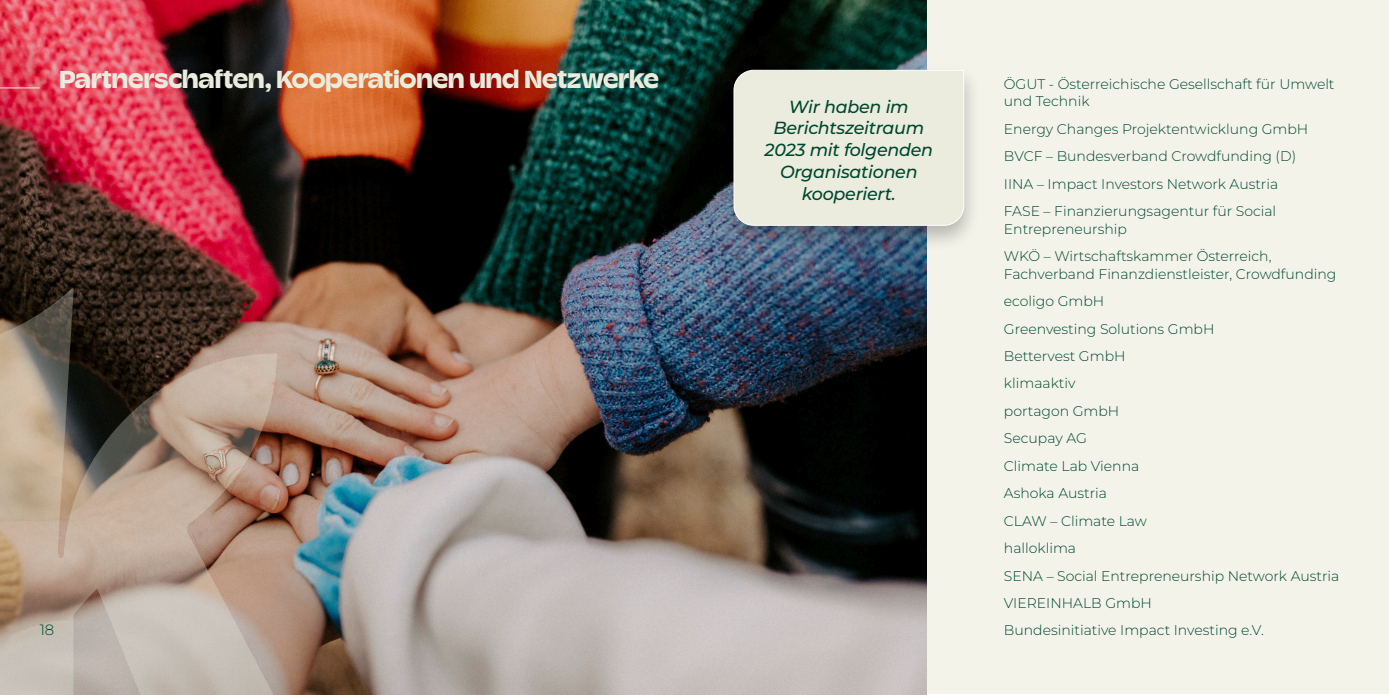
<style>
.page{position:relative;width:1389px;height:695px;background:#fff}
.page>*{position:absolute;margin:0;border:0;box-sizing:border-box;transform-origin:0 0}
._1{font:700 24.5px "Champ";letter-spacing:-.005em;color:#ebecde}
.quote{font:italic 500 17.5px/21.9px "Montserrat";letter-spacing:-.015em;color:#004730;text-align:center}
.t1{font:300 14.88px "Montserrat";color:#004730}
.copy{font:300 14px/17.5px "Montserrat";color:#004730}
</style>
<div class="page">
<div style="left:0;top:1px;width:1389px;height:693px;background:#f3f3ea"></div>
<img style="left:0;top:0;width:926px;height:694px">
<svg style="left:0;top:288px;width:278px;height:406px;background:#9b887a"></svg>
<div style="left:717px;top:63px;width:264px;height:189px;background:#000;opacity:.25"></div>
<div style="left:733px;top:69px;width:232px;height:157px;background:#ebecde"></div>
<hr style="left:0;top:87px;width:40px;height:1px;background:#ebecde">
<p class="_1" style="left:60px;top:64px;width:601px">Partnerschaften, Kooperationen und Netzwerke</p>
<p class="t1" style="left:40px;top:620px;width:16px">18</p>
<p class="quote" style="left:765px;top:95px;width:170px">Wir haben im<br>Berichtszeitraum<br>2023 mit folgenden<br>Organisationen kooperiert.</p>
<p class="copy" style="left:1004px;top:75px;width:332px">ÖGUT - Österreichische Gesellschaft für Umwelt und Technik</p>
<p class="copy" style="left:1004px;top:120px;width:306px">Energy Changes Projektentwicklung GmbH</p>
<p class="copy" style="left:1004px;top:147px;width:294px">BVCF – Bundesverband Crowdfunding (D)</p>
<p class="copy" style="left:1004px;top:174px;width:276px">IINA – Impact Investors Network Austria</p>
<p class="copy" style="left:1004px;top:202px;width:274px">FASE – Finanzierungsagentur für Social<br>Entrepreneurship</p>
<p class="copy" style="left:1004px;top:247px;width:334px">WKÖ – Wirtschaftskammer Österreich,<br>Fachverband Finanzdienstleister, Crowdfunding</p>
<p class="copy" style="left:1004px;top:292px;width:102px">ecoligo GmbH</p>
<p class="copy" style="left:1004px;top:319px;width:212px">Greenvesting Solutions GmbH</p>
<p class="copy" style="left:1004px;top:347px;width:123px">Bettervest GmbH</p>
<p class="copy" style="left:1004px;top:374px;width:73px">klimaaktiv</p>
<p class="copy" style="left:1004px;top:401px;width:117px">portagon GmbH</p>
<p class="copy" style="left:1004px;top:429px;width:85px">Secupay AG</p>
<p class="copy" style="left:1004px;top:456px;width:137px">Climate Lab Vienna</p>
<p class="copy" style="left:1004px;top:484px;width:105px">Ashoka Austria</p>
<p class="copy" style="left:1004px;top:511px;width:145px">CLAW – Climate Law</p>
<p class="copy" style="left:1004px;top:539px;width:74px">halloklima</p>
<p class="copy" style="left:1004px;top:566px;width:337px">SENA – Social Entrepreneurship Network Austria</p>
<p class="copy" style="left:1004px;top:593px;width:150px">VIEREINHALB GmbH</p>
<p class="copy" style="left:1004px;top:621px;width:261px">Bundesinitiative Impact Investing e.V.</p>
</div>
